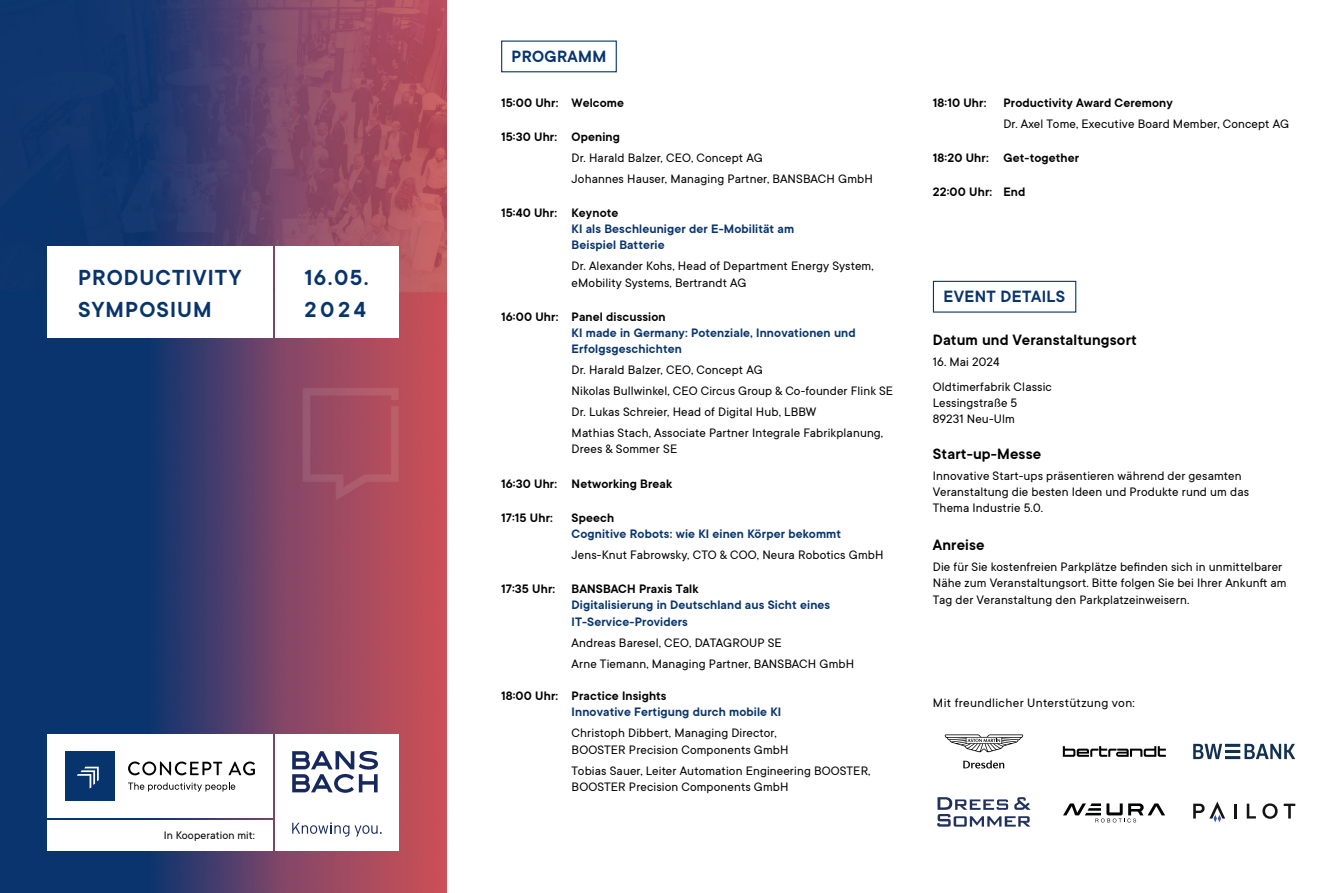
<style>
.page{position:relative;width:1340px;height:893px;background:#fff}
.page>*{position:absolute;margin:0;border:0;box-sizing:border-box;transform-origin:0 0}
.t1{font:600 24px/31.5px "TT Commons";letter-spacing:.045em;color:#08346d}
.t2{font:600 18px "TT Commons";letter-spacing:.02em;color:#08346d}
.t3{font:600 16.5px "TT Commons";letter-spacing:.01em;color:#000}
.t4{font:13.5px/16.2px "TT Commons";letter-spacing:.01em;color:#000}
.t5{font:600 13.5px/16.2px "TT Commons";letter-spacing:.01em;color:#08346d}
.t6{font:600 13.5px "TT Commons";letter-spacing:.01em;color:#000}
.t7{font:12px "TT Commons";letter-spacing:.01em;color:#000}
</style>
<div class="page">
<img style="left:0;top:0;width:446px;height:893px">
<div style="left:932px;top:281px;width:144px;height:32px;border:1px solid #08346d"></div>
<div style="left:501px;top:41px;width:116px;height:31px;border:1px solid #08346d"></div>
<div style="left:48px;top:734px;width:225px;height:84px;background:#fff"></div>
<div style="left:48px;top:820px;width:225px;height:31px;background:#fff"></div>
<div style="left:275px;top:734px;width:124px;height:117px;background:#fff"></div>
<div style="left:65px;top:751px;width:49px;height:49px;background:#08346d"></div>
<svg style="left:77px;top:767px;width:22px;height:21px"></svg>
<svg style="left:128px;top:761px;width:94px;height:14px"></svg>
<svg style="left:228px;top:761px;width:27px;height:14px"></svg>
<svg style="left:128px;top:782px;width:107px;height:10px"></svg>
<svg style="left:292px;top:822px;width:90px;height:15px"></svg>
<svg style="left:292px;top:751px;width:86px;height:42px"></svg>
<div style="left:275px;top:246px;width:124px;height:92px;background:#fff"></div>
<div style="left:47px;top:246px;width:226px;height:92px;background:#fff"></div>
<svg style="left:1062px;top:746px;width:103px;height:11px"></svg>
<svg style="left:1193px;top:744px;width:102px;height:15px"></svg>
<hr style="left:1233px;top:804px;width:3px;height:14px;background:#141414">
<svg style="left:1246px;top:804px;width:9px;height:14px"></svg>
<svg style="left:1262px;top:803px;width:15px;height:16px"></svg>
<svg style="left:1283px;top:804px;width:12px;height:14px"></svg>
<svg style="left:1193px;top:801px;width:32px;height:21px"></svg>
<svg style="left:937px;top:797px;width:93px;height:30px"></svg>
<svg style="left:1063px;top:803px;width:102px;height:19px"></svg>
<svg style="left:963px;top:760px;width:41px;height:8px"></svg>
<svg style="left:944px;top:734px;width:79px;height:18px"></svg>
<h1 class="t1" style="left:78px;top:262px;width:165px">PRODUCTIVITY<br>SYMPOSIUM</h1>
<h1 class="t1" style="left:304px;top:262px;width:66px">16.05.<br>2024</h1>
<p class="t7" style="left:164px;top:828px;width:93px">In Kooperation mit:</p>
<h2 class="t2" style="left:511px;top:46px;width:96px">PROGRAMM</h2>
<p class="t6" style="left:501px;top:95px;width:124px">15:00 Uhr: Welcome</p>
<p class="t6" style="left:501px;top:129px;width:120px">15:30 Uhr: Opening</p>
<p class="t4" style="left:571px;top:147px;width:303px;line-height:21px">Dr. Harald Balzer, CEO, Concept AG<br>Johannes Hauser, Managing Partner, BANSBACH GmbH</p>
<p class="t6" style="left:501px;top:205px;width:119px">15:40 Uhr: Keynote</p>
<p class="t5" style="left:571px;top:221px;width:224px">KI als Beschleuniger der E-Mobilität am<br>Beispiel Batterie</p>
<p class="t4" style="left:571px;top:258px;width:303px">Dr. Alexander Kohs, Head of Department Energy System, eMobility Systems, Bertrandt AG</p>
<p class="t6" style="left:501px;top:309px;width:166px">16:00 Uhr: Panel discussion</p>
<p class="t5" style="left:571px;top:325px;width:285px">KI made in Germany: Potenziale, Innovationen und<br>Erfolgsgeschichten</p>
<p class="t4" style="left:571px;top:360px;width:323px;line-height:21px">Dr. Harald Balzer, CEO, Concept AG<br>Nikolas Bullwinkel, CEO Circus Group &amp; Co-founder Flink SE Dr. Lukas Schreier, Head of Digital Hub, LBBW<br>Mathias Stach, Associate Partner Integrale Fabrikplanung,</p>
<p class="t4" style="left:571px;top:441px;width:107px">Drees &amp; Sommer SE</p>
<p class="t6" style="left:501px;top:476px;width:173px">16:30 Uhr: Networking Break</p>
<p class="t6" style="left:501px;top:510px;width:53px">17:15 Uhr:</p>
<p class="t6" style="left:571px;top:510px;width:44px">Speech</p>
<p class="t5" style="left:571px;top:526px;width:271px">Cognitive Robots: wie KI einen Körper bekommt</p>
<p class="t4" style="left:571px;top:547px;width:313px">Jens-Knut Fabrowsky, CTO &amp; COO, Neura Robotics GmbH</p>
<p class="t6" style="left:501px;top:582px;width:199px">17:35 Uhr: BANSBACH Praxis Talk</p>
<p class="t5" style="left:571px;top:597px;width:260px">Digitalisierung in Deutschland aus Sicht eines<br>IT-Service-Providers</p>
<p class="t4" style="left:571px;top:632px;width:284px;line-height:21px">Andreas Baresel, CEO, DATAGROUP SE<br>Arne Tiemann, Managing Partner, BANSBACH GmbH</p>
<p class="t6" style="left:501px;top:688px;width:167px">18:00 Uhr: Practice Insights</p>
<p class="t5" style="left:571px;top:704px;width:211px">Innovative Fertigung durch mobile KI</p>
<p class="t4" style="left:571px;top:725px;width:218px">Christoph Dibbert, Managing Director,<br>BOOSTER Precision Components GmbH</p>
<p class="t4" style="left:571px;top:762px;width:300px">Tobias Sauer, Leiter Automation Engineering BOOSTER,<br>BOOSTER Precision Components GmbH</p>
<p class="t6" style="left:932px;top:95px;width:55px">18:10 Uhr:</p>
<p class="t6" style="left:1003px;top:95px;width:171px">Productivity Award Ceremony</p>
<p class="t4" style="left:1003px;top:116px;width:287px">Dr. Axel Tome, Executive Board Member, Concept AG</p>
<p class="t6" style="left:932px;top:150px;width:148px">18:20 Uhr: Get-together</p>
<p class="t6" style="left:932px;top:184px;width:94px">22:00 Uhr: End</p>
<h2 class="t2" style="left:943px;top:287px;width:123px">EVENT DETAILS</h2>
<p class="t3" style="left:932px;top:331px;width:205px">Datum und Veranstaltungsort</p>
<p class="t4" style="left:932px;top:350px;width:121px;line-height:24.3px">16. Mai 2024<br>Oldtimerfabrik Classic</p>
<p class="t4" style="left:932px;top:395px;width:86px">Lessingstraße 5<br>89231 Neu-Ulm</p>
<p class="t3" style="left:932px;top:445px;width:110px">Start-up-Messe</p>
<p class="t4" style="left:932px;top:468px;width:318px">Innovative Start-ups präsentieren während der gesamten<br>Veranstaltung die besten Ideen und Produkte rund um das<br>Thema Industrie 5.0.</p>
<p class="t3" style="left:932px;top:536px;width:53px">Anreise</p>
<p class="t4" style="left:932px;top:559px;width:355px">Die für Sie kostenfreien Parkplätze befinden sich in unmittelbarer<br>Nähe zum Veranstaltungsort. Bitte folgen Sie bei Ihrer Ankunft am<br>Tag der Veranstaltung den Parkplatzeinweisern.</p>
<p class="t4" style="left:932px;top:695px;width:203px">Mit freundlicher Unterstützung von:</p>
</div>
